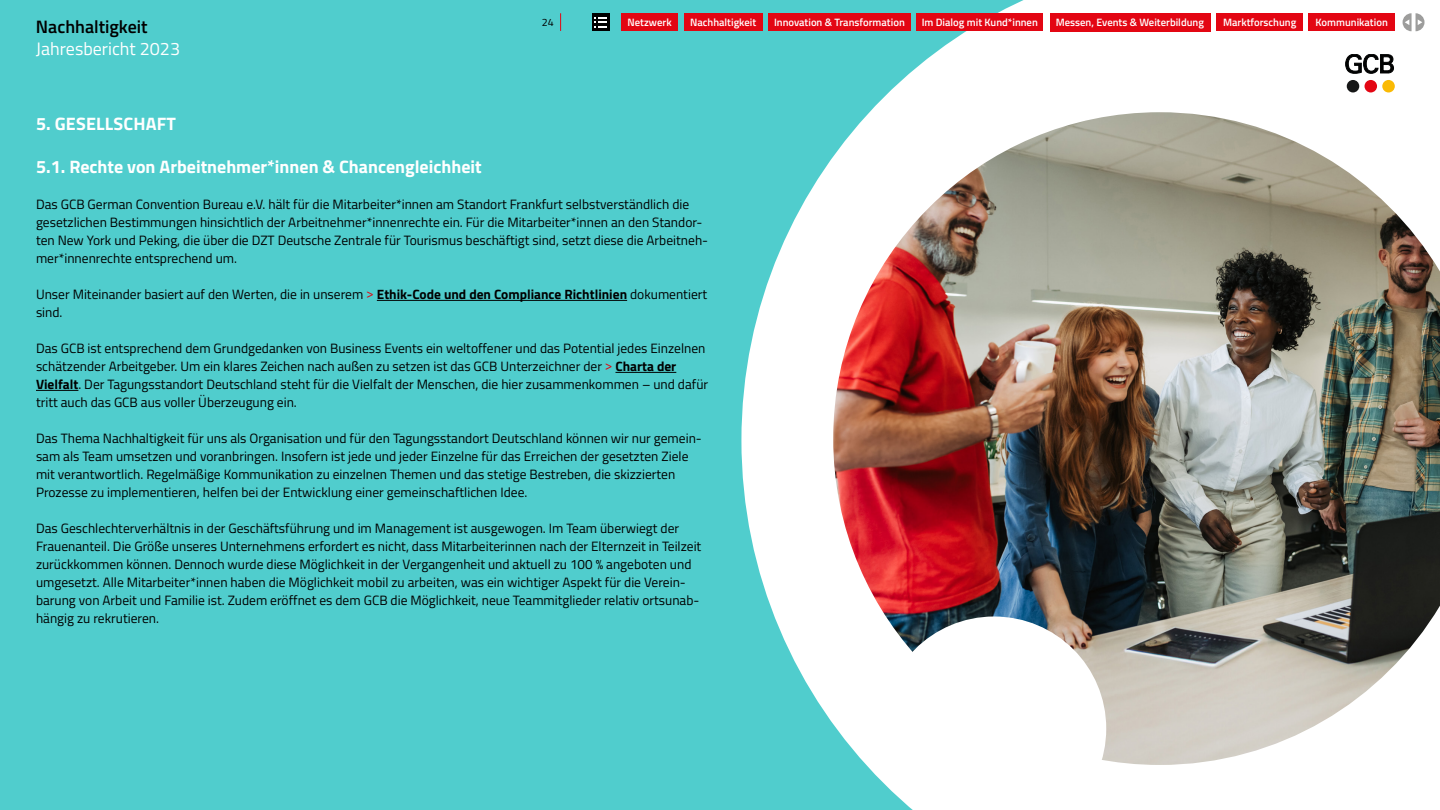
<style>
.page{position:relative;width:1440px;height:810px;background:#50cdcd}
.page>*{position:absolute;margin:0;border:0;box-sizing:border-box;transform-origin:0 0}
.t1{font:700 18px "Titillium Web";color:#fff}
.t2{font:18px "Titillium Web";color:#fff}
.t3{font:600 18px "Titillium Web";color:#000}
.t4{font:13.5px/18px "Titillium Web";color:#000}
.t5{font:600 10.65px "Titillium Web";color:#fff}
.t6{font:10.65px "Titillium Web";color:#000}
.s1{color:#e3000b}
.s2{font-weight:700}
</style>
<div class="page">
<svg style="left:741px;top:0;width:699px;height:810px;fill:#fff"></svg>
<hr style="left:377px;top:300px;width:250px;height:1px;background:#000">
<hr style="left:616px;top:372px;width:60px;height:1px;background:#000">
<hr style="left:36px;top:390px;width:42px;height:1px;background:#000">
<div style="left:768px;top:13px;width:143px;height:18px;background:#e30613"></div>
<div style="left:684px;top:13px;width:78px;height:18px;background:#e30613"></div>
<div style="left:622px;top:13px;width:56px;height:18px;background:#e30613"></div>
<div style="left:916px;top:13px;width:127px;height:18px;background:#e30613"></div>
<div style="left:592px;top:13px;width:17px;height:18px;background:#000"></div>
<svg style="left:594px;top:17px;width:13px;height:10px"></svg>
<svg style="left:560px;top:13px;width:1px;height:18px"></svg>
<img style="left:833px;top:112px;width:607px;height:653px">
<div style="left:1365px;top:80px;width:12px;height:12px;background:#e30613;border-radius:50%"></div>
<div style="left:1347px;top:80px;width:12px;height:12px;background:#161717;border-radius:50%"></div>
<div style="left:1382px;top:80px;width:13px;height:12px;background:#faba04;border-radius:50%"></div>
<svg style="left:1346px;top:54px;width:48px;height:19px"></svg>
<div style="left:1309px;top:13px;width:86px;height:18px;background:#e30613"></div>
<div style="left:1217px;top:13px;width:86px;height:18px;background:#e30613"></div>
<div style="left:1050px;top:13px;width:161px;height:18px;background:#e30613"></div>
<svg style="left:1403px;top:13px;width:22px;height:18px"></svg>
<div style="left:1424px;top:0;width:16px;height:9px;background:#fff"></div>
<svg style="left:882px;top:616px;width:224px;height:194px"></svg>
<h1 class="t3" style="left:36px;top:14px;width:113px">Nachhaltigkeit</h1>
<h1 class="t2" style="left:36px;top:35px;width:146px">Jahresbericht 2023</h1>
<p class="t6" style="left:542px;top:14px;width:13px">24</p>
<p class="t5" style="left:628px;top:14px;width:46px">Netzwerk</p>
<p class="t5" style="left:690px;top:14px;width:68px">Nachhaltigkeit</p>
<p class="t5" style="left:774px;top:14px;width:132px">Innovation &amp; Transformation</p>
<p class="t5" style="left:922px;top:14px;width:118px">Im Dialog mit Kund*innen</p>
<p class="t5" style="left:1056px;top:14px;width:150px">Messen, Events &amp; Weiterbildung</p>
<p class="t5" style="left:1223px;top:14px;width:75px">Marktforschung</p>
<p class="t5" style="left:1316px;top:14px;width:74px">Kommunikation</p>
<h1 class="t1" style="left:36px;top:110px;width:142px">5. GESELLSCHAFT</h1>
<h1 class="t1" style="left:36px;top:153px;width:447px">5.1. Rechte von Arbeitnehmer*innen &amp; Chancengleichheit</h1>
<p class="t4" style="left:36px;top:195px;width:674px">Das GCB German Convention Bureau e.V. hält für die Mitarbeiter*innen am Standort Frankfurt selbstverständlich die gesetzlichen Bestimmungen hinsichtlich der Arbeitnehmer*innenrechte ein. Für die Mitarbeiter*innen an den Standor&shy;ten New York und Peking, die über die DZT Deutsche Zentrale für Tourismus beschäftigt sind, setzt diese die Arbeitneh&shy;mer*innenrechte entsprechend um.</p>
<p class="t4" style="left:36px;top:285px;width:673px">Unser Miteinander basiert auf den Werten, die in unserem <span class="s1">&gt;</span> <span class="s2">Ethik-Code und den Compliance Richtlinien</span> dokumentiert sind.</p>
<p class="t4" style="left:36px;top:339px;width:674px">Das GCB ist entsprechend dem Grundgedanken von Business Events ein weltoffener und das Potential jedes Einzelnen schätzender Arbeitgeber. Um ein klares Zeichen nach außen zu setzen ist das GCB Unterzeichner der <span class="s1">&gt;</span> <span class="s2">Charta der Vielfalt</span>. Der Tagungsstandort Deutschland steht für die Vielfalt der Menschen, die hier zusammenkommen – und dafür tritt auch das GCB aus voller Überzeugung ein.</p>
<p class="t4" style="left:36px;top:429px;width:667px">Das Thema Nachhaltigkeit für uns als Organisation und für den Tagungsstandort Deutschland können wir nur gemein&shy;sam als Team umsetzen und voranbringen. Insofern ist jede und jeder Einzelne für das Erreichen der gesetzten Ziele mit verantwortlich. Regelmäßige Kommunikation zu einzelnen Themen und das stetige Bestreben, die skizzierten Prozesse zu implementieren, helfen bei der Entwicklung einer gemeinschaftlichen Idee.</p>
<p class="t4" style="left:36px;top:519px;width:667px">Das Geschlechterverhältnis in der Geschäftsführung und im Management ist ausgewogen. Im Team überwiegt der Frauenanteil. Die Größe unseres Unternehmens erfordert es nicht, dass Mitarbeiterinnen nach der Elternzeit in Teilzeit zurückkommen können. Dennoch wurde diese Möglichkeit in der Vergangenheit und aktuell zu 100 % angeboten und umgesetzt. Alle Mitarbeiter*innen haben die Möglichkeit mobil zu arbeiten, was ein wichtiger Aspekt für die Verein&shy;barung von Arbeit und Familie ist. Zudem eröffnet es dem GCB die Möglichkeit, neue Teammitglieder relativ ortsunab&shy;hängig zu rekrutieren.</p>
</div>
